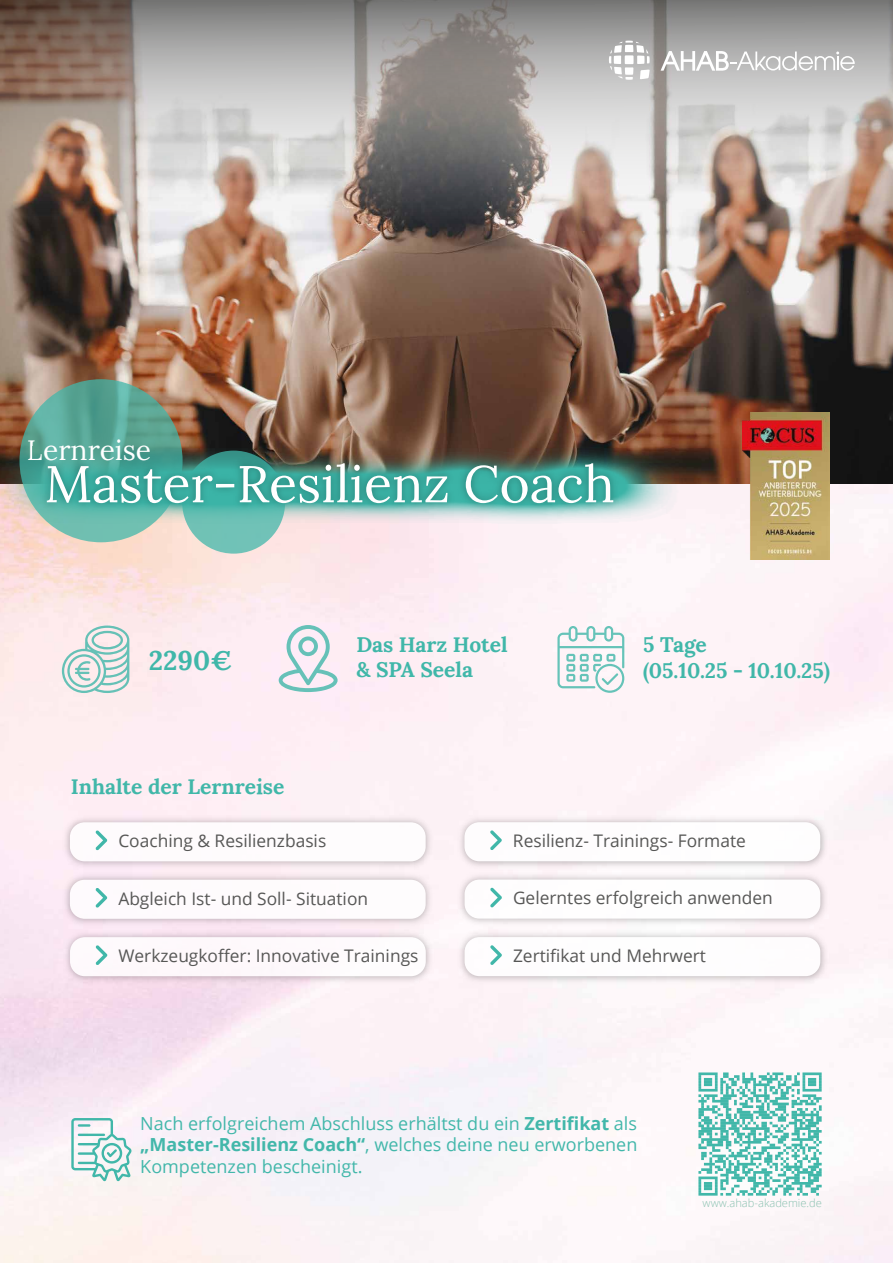
<style>
.page{position:relative;width:893px;height:1263px;background:#fff}
.page>*{position:absolute;margin:0;border:0;box-sizing:border-box;transform-origin:0 0}
.t1{font:51.6px "Lora";color:#fff}
.t2{font:28.2px "Lora";color:#fff}
.t3{font:700 27px "Lora";color:#40b7a9}
.t4{font:700 21px/26.1px "Lora";color:#40b7a9}
.t5{font:700 21px "Lora";color:#41b7a9}
.t6{font:18px/21.6px "Open Sans";color:#42b7aa;text-align:justify}
.t7{font:17.4px "Open Sans";color:#575756}
.t8{font:300 11.1px "Open Sans";color:#89c1b0}
.s1{font-weight:700}
</style>
<div class="page">
<img style="left:0;top:0;width:893px;height:485px">
<svg style="left:0;top:1px;width:893px;height:223px;background:#aba39e"></svg>
<img style="left:0;top:485px;width:893px;height:778px">
<svg style="left:20px;top:379px;width:163px;height:163px;background:#5ca898"></svg>
<div style="left:182px;top:451px;width:103px;height:103px;background:#70c2b7;border-radius:50%"></div>
<img style="left:0;top:446px;width:678px;height:78px">
<img style="left:33px;top:447px;width:594px;height:81px">
<img style="left:60px;top:812px;width:377px;height:58px">
<div style="left:70px;top:822px;width:356px;height:39px;background:#fff;border-radius:15px"></div>
<svg style="left:96px;top:830px;width:11px;height:20px"></svg>
<img style="left:60px;top:870px;width:377px;height:57px">
<div style="left:70px;top:880px;width:356px;height:39px;background:#fff;border-radius:15px"></div>
<svg style="left:96px;top:888px;width:11px;height:20px"></svg>
<img style="left:454px;top:812px;width:377px;height:60px">
<div style="left:464px;top:822px;width:356px;height:39px;background:#fff;border-radius:15px"></div>
<svg style="left:490px;top:830px;width:12px;height:20px"></svg>
<img style="left:455px;top:930px;width:376px;height:57px">
<div style="left:465px;top:937px;width:355px;height:39px;background:#fff;border-radius:15px"></div>
<svg style="left:490px;top:945px;width:12px;height:20px"></svg>
<img style="left:60px;top:927px;width:377px;height:60px">
<div style="left:70px;top:937px;width:356px;height:39px;background:#fff;border-radius:15px"></div>
<svg style="left:96px;top:945px;width:11px;height:20px"></svg>
<img style="left:455px;top:869px;width:376px;height:61px">
<div style="left:465px;top:879px;width:355px;height:40px;background:#fff;border-radius:15px"></div>
<svg style="left:490px;top:887px;width:12px;height:20px"></svg>
<img style="left:742px;top:413px;width:87px;height:147px">
<svg style="left:661px;top:51px;width:194px;height:20px"></svg>
<svg style="left:609px;top:41px;width:41px;height:39px"></svg>
<svg style="left:557px;top:626px;width:67px;height:67px"></svg>
<svg style="left:279px;top:625px;width:59px;height:67px;background:#d1dfe3"></svg>
<svg style="left:62px;top:625px;width:67px;height:68px;background:#ccdcda"></svg>
<svg style="left:71px;top:1118px;width:61px;height:63px"></svg>
<svg style="left:696px;top:1071px;width:128px;height:126px"></svg>
<h2 class="t2" style="left:27px;top:429px;width:126px">Lernreise</h2>
<h1 class="t1" style="left:45px;top:445px;width:572px">Master-Resilienz Coach</h1>
<h3 class="t3" style="left:149px;top:637px;width:85px">2290€</h3>
<p class="t4" style="left:356px;top:630px;width:153px;line-height:25.2px">Das Harz Hotel &amp; SPA Seela</p>
<p class="t4" style="left:643px;top:629px;width:188px">5 Tage<br>(05.10.25 - 10.10.25)</p>
<p class="t5" style="left:71px;top:768px;width:215px">Inhalte der Lernreise</p>
<p class="t7" style="left:118px;top:829px;width:209px">Coaching &amp; Resilienzbasis</p>
<p class="t7" style="left:118px;top:886px;width:251px">Abgleich Ist- und Soll- Situation</p>
<p class="t7" style="left:513px;top:829px;width:235px">Resilienz- Trainings- Formate</p>
<p class="t7" style="left:513px;top:886px;width:261px">Gelerntes erfolgreich anwenden</p>
<p class="t7" style="left:118px;top:944px;width:301px">Werkzeugkoffer: Innovative Trainings</p>
<p class="t7" style="left:513px;top:944px;width:194px">Zertifikat und Mehrwert</p>
<p class="t6" style="left:140px;top:1112px;width:499px">Nach erfolgreichem Abschluss erhältst du ein <span class="s1">Zertifikat</span> als <span class="s1">„Master-Resilienz Coach“</span>, welches deine neu erworbenen Kompetenzen bescheinigt.</p>
<p class="t8" style="left:703px;top:1195px;width:121px">www.ahab-akademie.de</p>
</div>
